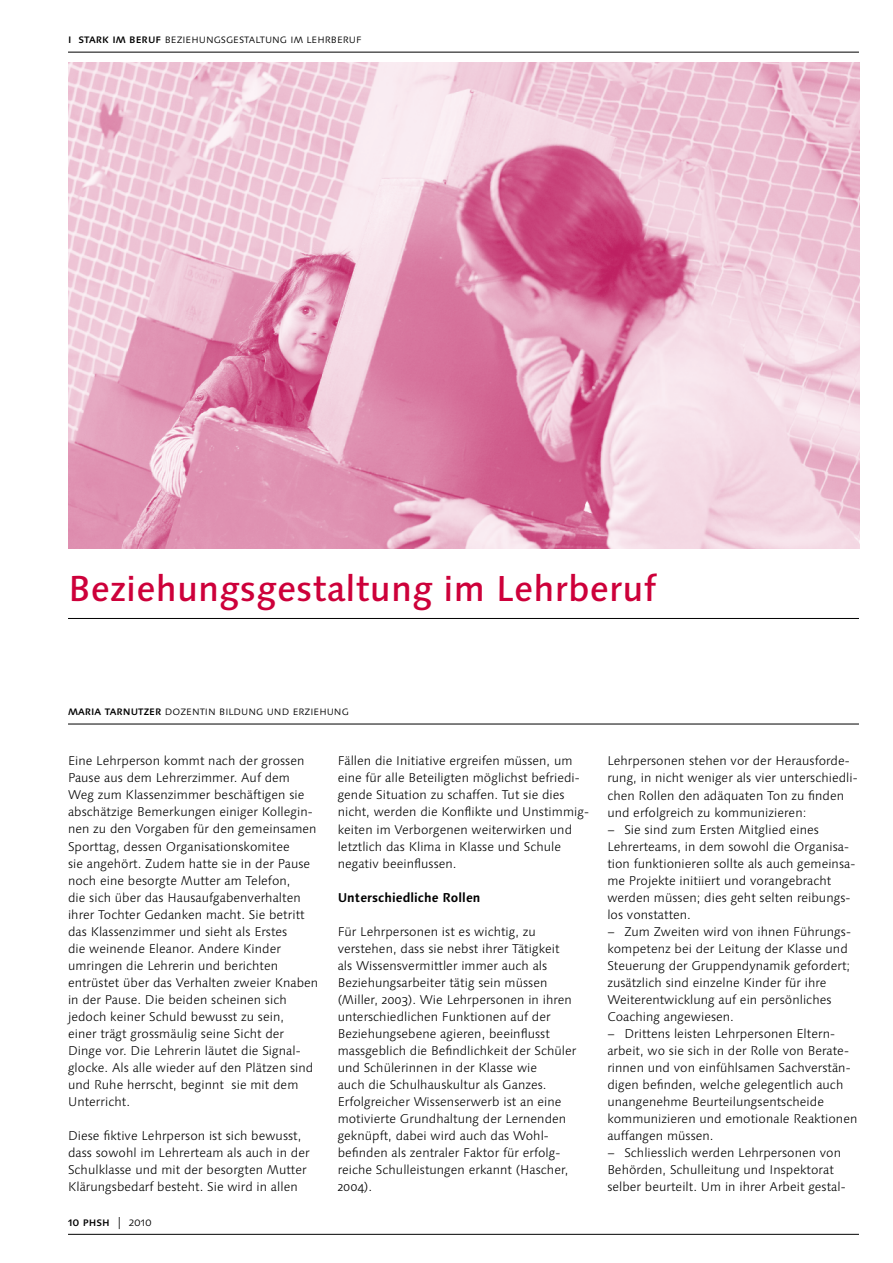
<style>
.page{position:relative;width:893px;height:1263px;background:#fff}
.page>*{position:absolute;margin:0;border:0;box-sizing:border-box;transform-origin:0 0}
.t1{font:500 36px "Linotype Syntax";letter-spacing:.005em;color:#cd003a}
.t2{font:300 12.75px/17px "Linotype Syntax Os F";letter-spacing:.005em;color:#000}
.t3{font:700 12.75px "Linotype Syntax Os F";letter-spacing:.005em;color:#000}
.t4{font:300 12px "Linotype Syntax SC";color:#000}
.t5{font:500 12px "Linotype Syntax SC";color:#000}
.s1{font-weight:500}
.s2{font-weight:300}
</style>
<div class="page">
<img style="left:68px;top:63px;width:791px;height:486px">
<hr style="left:68px;top:618px;width:791px;height:1px;background:#000">
<hr style="left:68px;top:724px;width:791px;height:1px;background:#000">
<hr style="left:68px;top:52px;width:791px;height:1px;background:#000">
<hr style="left:68px;top:1234px;width:791px;height:1px;background:#000">
<p class="t4" style="left:68px;top:32px;width:295px"><span class="s1">i stark im beruf</span> beziehungsgestaltung im lehrberuf</p>
<h1 class="t1" style="left:68px;top:567px;width:589px">Beziehungsgestaltung im Lehrberuf</h1>
<p class="t4" style="left:68px;top:704px;width:282px"><span class="s1">maria tarnutzer</span> dozentin bildung und erziehung</p>
<p class="t2" style="left:68px;top:753px;width:252px">E ine Lehrperson kommt nach der grossen Pause aus dem Lehrerzimmer. Auf dem Weg zum Klassenzimmer beschäftigen sie abschätzige Bemerkungen einiger Kollegin&shy;nen zu den Vorgaben für den gemeinsamen Sporttag, dessen Organisationskomitee<br>sie angehört. Zudem hatte sie in der Pause noch eine besorgte Mutter am Telefon,<br>die sich über das Hausaufgabenverhalten ihrer Tochter Gedanken macht. Sie betritt das Klassenzimmer und sieht als E rstes<br>die weinende Eleanor. Andere Kinder umringen die Lehrerin und berichten entrüstet über das Verhalten zweier Knaben in der Pause. Die beiden scheinen sich jedoch keiner Schuld bewusst zu sein,<br>einer trägt grossmäulig seine Sicht der Dinge vor. Die Lehrerin läutet die Signal&shy;glocke. Als alle wieder auf den Plätzen sind und Ruhe herrscht, beginnt sie mit dem Unterricht.</p>
<p class="t2" style="left:68px;top:1127px;width:243px">Diese fiktive Lehrperson ist sich bewusst, dass sowohl im Lehrerteam als auch in der Schulklasse und mit der besorgten Mutter Klärungsbedarf besteht. Sie wird in allen</p>
<p class="t5" style="left:68px;top:1214px;width:85px">10 phsh <span class="s2">| 2010</span></p>
<p class="t2" style="left:338px;top:753px;width:253px">Fällen die Initiative ergreifen müssen, um eine für alle Beteiligten möglichst befriedi&shy;gende Situation zu schaffen. Tut sie dies nicht, werden die Konflikte und Unstimmig&shy;keiten im Verborgenen weiterwirken und letztlich das Klima in Klasse und Schule negativ beeinflussen.</p>
<p class="t3" style="left:338px;top:889px;width:144px">Unterschiedliche Rollen</p>
<p class="t2" style="left:338px;top:923px;width:240px">Für Lehrpersonen ist es wichtig, zu verstehen, dass sie nebst ihrer Tätigkeit als Wissensvermittler immer auch als Beziehungsarbeiter tätig sein müssen (Miller, 2003). Wie Lehrpersonen in ihren unterschiedlichen Funktionen auf der Beziehungsebene agieren, beeinflusst massgeblich die Befindlichkeit der Schüler und Schülerinnen in der Klasse wie<br>auch die Schulhauskultur als Ganzes.<br>E rfolgreicher Wissenserwerb ist an eine motivierte Grundhaltung der Lernenden geknüpft, dabei wird auch das Wohl&shy;befinden als zentraler Faktor für erfolg&shy;reiche Schulleistungen erkannt (Hascher, 2004).</p>
<p class="t2" style="left:607px;top:753px;width:252px">Lehrpersonen stehen vor der Herausforde&shy;rung, in nicht weniger als vier unterschiedli&shy;chen Rollen den adäquaten Ton zu finden und erfolgreich zu kommunizieren:<br>− Sie sind zum Ersten Mitglied eines Lehrerteams, in dem sowohl die Organisa&shy;tion funktionieren sollte als auch gemeinsa&shy;me Projekte initiiert und vorangebracht werden müssen; dies geht selten reibungs&shy;los vonstatten.<br>− Zum Zweiten wird von ihnen Führungs&shy;kompetenz bei der Leitung der Klasse und Steuerung der Gruppendynamik gefordert; zusätzlich sind einzelne Kinder für ihre Weiterentwicklung auf ein persönliches Coaching angewiesen.<br>− Drittens leisten Lehrpersonen E ltern&shy;arbeit, wo sie sich in der Rolle von Berate&shy;rinnen und von einfühlsamen Sachverstän&shy;digen befinden, welche gelegentlich auch unangenehme Beurteilungsentscheide kommunizieren und emotionale Reaktionen auffangen müssen.<br>− Schliesslich werden Lehrpersonen von Behörden, Schulleitung und Inspektorat selber beurteilt. Um in ihrer Arbeit gestal-</p>
</div>
